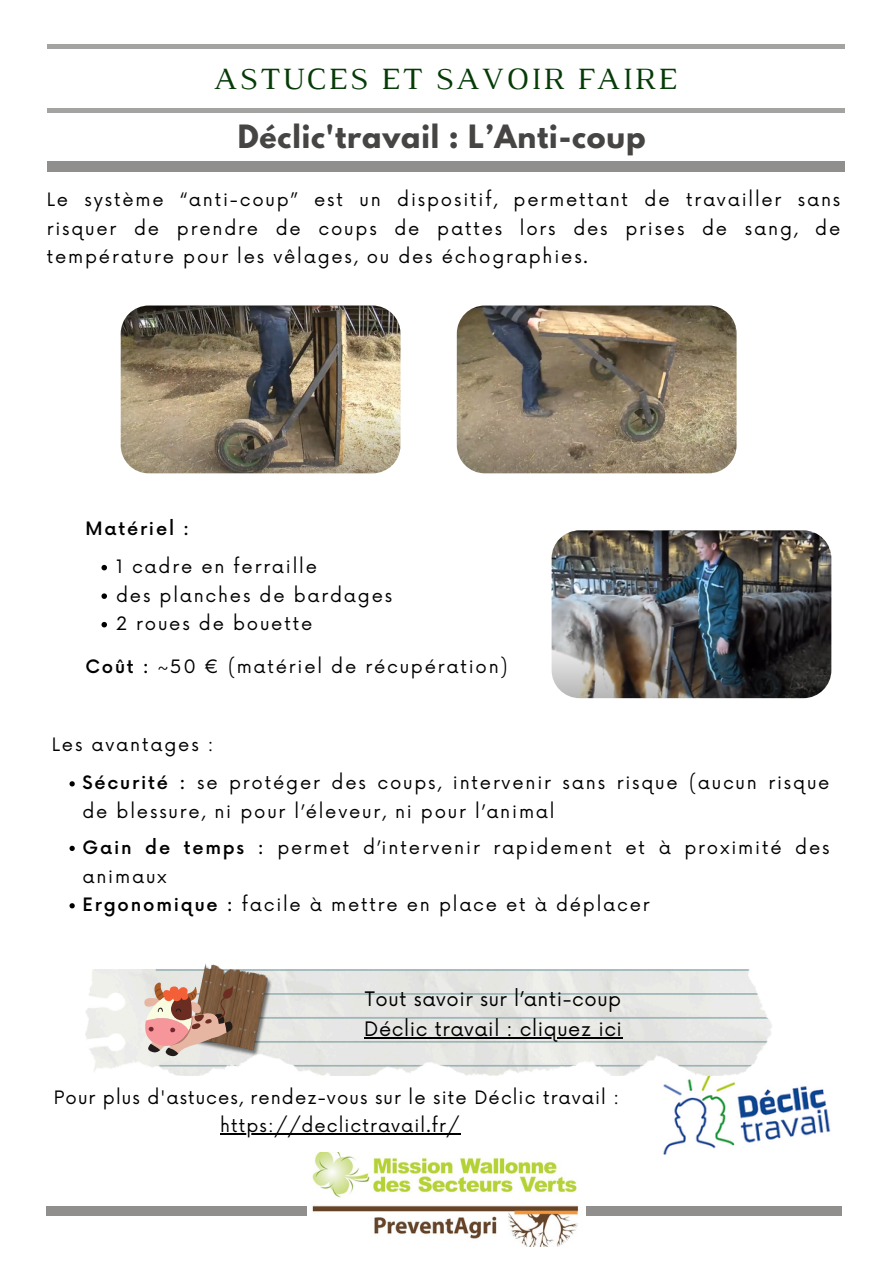
<style>
.page{position:relative;width:894px;height:1264px;background:#fff}
.page>*{position:absolute;margin:0;border:0;box-sizing:border-box;transform-origin:0 0}
.t1{font:31.65px "Luthier";letter-spacing:.06em;color:#063b07}
.t2{font:700 28.5px "League Spartan";letter-spacing:.03em;color:#464544}
.t3{font:19.5px "Now";letter-spacing:.03em;color:#000}
.t4{font:18px/28.2px "Now";letter-spacing:.1em;color:#000}
.t5{font:18px "Now";letter-spacing:.06em;color:#000}
.t6{font:500 18px "Now";letter-spacing:.1em;color:#000}
.s1{font-weight:500}
</style>
<div class="page">
<hr style="left:47px;top:109px;width:797px;height:3px;background:#464544">
<hr style="left:47px;top:45px;width:797px;height:3px;background:#464544">
<div style="left:47px;top:1206px;width:794px;height:9px;background:#908f8e"></div>
<img style="left:307px;top:1152px;width:278px;height:94px">
<div style="left:47px;top:162px;width:797px;height:9px;background:#908f8e"></div>
<img style="left:663px;top:1075px;width:168px;height:80px">
<img style="left:85px;top:969px;width:687px;height:106px">
<img style="left:121px;top:305px;width:279px;height:168px;border-radius:28px">
<img style="left:456px;top:305px;width:280px;height:168px;border-radius:28px">
<img style="left:551px;top:530px;width:280px;height:168px;border-radius:28px">
<img style="left:189px;top:963px;width:93px;height:98px">
<svg style="left:144px;top:981px;width:89px;height:75px;background:#be9586"></svg>
<hr style="left:220px;top:1133px;width:240px;height:1px;background:#000">
<hr style="left:364px;top:1037px;width:258px;height:1px;background:#000">
<svg style="left:101px;top:565px;width:6px;height:5px"></svg>
<svg style="left:101px;top:593px;width:6px;height:6px"></svg>
<svg style="left:101px;top:622px;width:6px;height:5px"></svg>
<svg style="left:69px;top:781px;width:6px;height:5px"></svg>
<svg style="left:69px;top:845px;width:6px;height:6px"></svg>
<svg style="left:69px;top:903px;width:6px;height:5px"></svg>
<h3 class="t1" style="left:214px;top:67px;width:464px">ASTUCES ET SAVOIR FAIRE</h3>
<p class="t2" style="left:237px;top:122px;width:409px">Déclic'travail : L’Anti-coup</p>
<p class="t4" style="left:47px;top:187px;width:794px;text-align:justify">Le système “anti-coup” est un dispositif, permettant de travailler sans risquer de prendre de coups de pattes lors des prises de sang, de température pour les vêlages, ou des échographies.</p>
<p class="t6" style="left:85px;top:519px;width:105px">Matériel :</p>
<p class="t4" style="left:116px;top:553px;width:202px">1 cadre en ferraille</p>
<p class="t4" style="left:116px;top:582px;width:277px">des planches de bardages</p>
<p class="t4" style="left:116px;top:610px;width:198px">2 roues de bouette</p>
<p class="t4" style="left:85px;top:653px;width:423px"><span class="s1">Coût :</span> ~50 € (matériel de récupération)</p>
<p class="t4" style="left:52px;top:731px;width:163px">Les avantages :</p>
<p class="t4" style="left:82px;top:769px;width:748px;line-height:28.8px"><span class="s1">Sécurité :</span> se protéger des coups, intervenir sans risque (aucun risque de blessure, ni pour l’éleveur, ni pour l’animal</p>
<p class="t4" style="left:82px;top:833px;width:748px;line-height:28.8px"><span class="s1">Gain de temps :</span> permet d’intervenir rapidement et à proximité des animaux</p>
<p class="t4" style="left:82px;top:891px;width:568px"><span class="s1">Ergonomique :</span> facile à mettre en place et à déplacer</p>
<p class="t3" style="left:365px;top:987px;width:258px">Tout savoir sur l’anti-coup</p>
<p class="t3" style="left:364px;top:1018px;width:259px">Déclic travail : cliquez ici</p>
<p class="t5" style="left:54px;top:1087px;width:566px">Pour plus d'astuces, rendez-vous sur le site Déclic travail :</p>
<p class="t5" style="left:220px;top:1115px;width:240px">https://declictravail.fr/</p>
</div>
